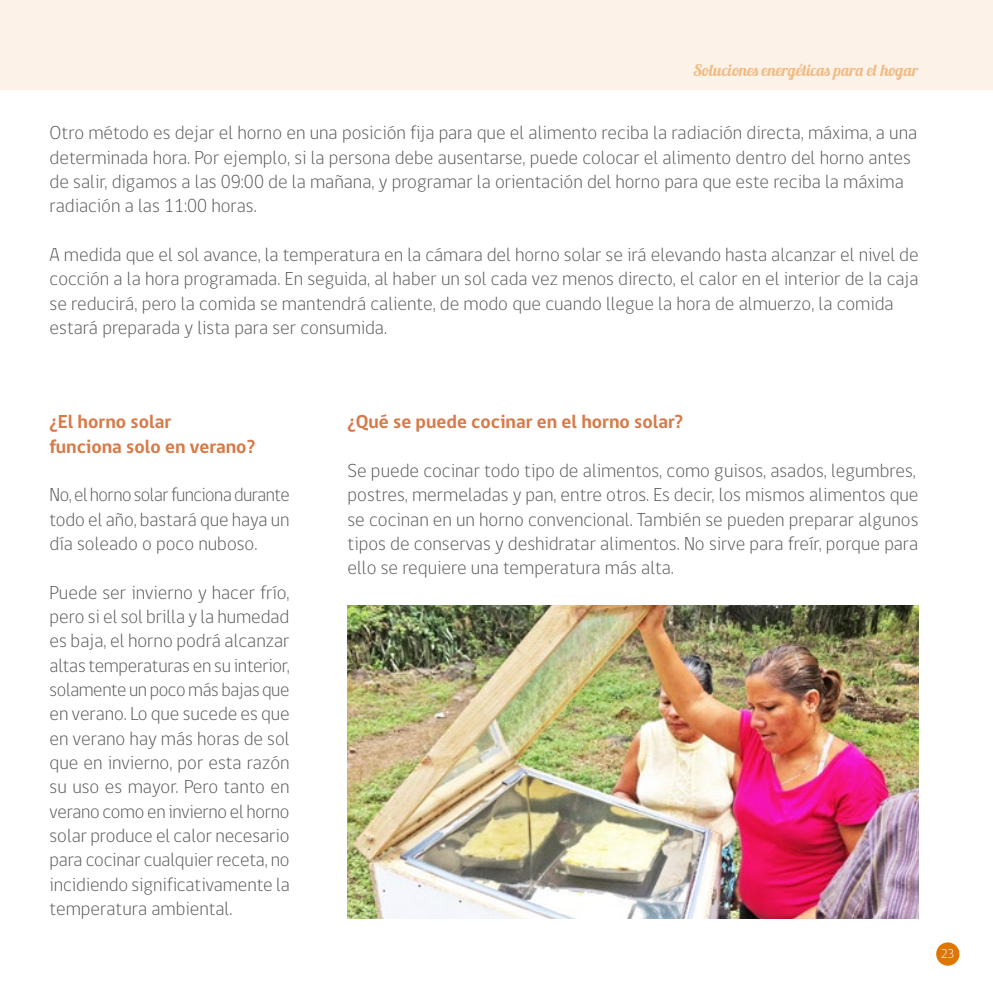
<style>
.page{position:relative;width:993px;height:993px;background:#fff}
.page>*{position:absolute;margin:0;border:0;box-sizing:border-box;transform-origin:0 0}
.t1{font:300 19.25px/24.3px "gob CL";color:#58585a}
.t2{font:700 19.25px/24.3px "gob CL";color:#d77a48}
.t3{font:16.28px "Lobster 1.3";color:#f1bb85}
.t4{font:300 13.12px "gob CL";color:#fff}
</style>
<div class="page">
<div style="left:0;top:0;width:992px;height:89px;background:#fdf2e7"></div>
<div style="left:935px;top:942px;width:24px;height:23px;background:#df7602;border-radius:50%"></div>
<img style="left:347px;top:605px;width:571px;height:313px">
<p class="t3" style="left:692px;top:60px;width:227px">Soluciones energéticas para el hogar</p>
<p class="t1" style="left:50px;top:121px;width:868px">Otro método es dejar el horno en una posición fija para que el alimento reciba la radiación directa, máxima, a una determinada hora. Por ejemplo, si la persona debe ausentarse, puede colocar el alimento dentro del horno antes de salir, digamos a las 09:00 de la mañana, y programar la orientación del horno para que este reciba la máxima radiación a las 11:00 horas.</p>
<p class="t1" style="left:50px;top:243px;width:870px">A medida que el sol avance, la temperatura en la cámara del horno solar se irá elevando hasta alcanzar el nivel de cocción a la hora programada. En seguida, al haber un sol cada vez menos directo, el calor en el interior de la caja se reducirá, pero la comida se mantendrá caliente, de modo que cuando llegue la hora de almuerzo, la comida estará preparada y lista para ser consumida.</p>
<p class="t2" style="left:50px;top:410px;width:207px">¿El horno solar<br>funciona solo en verano?</p>
<p class="t1" style="left:50px;top:483px;width:241px;text-align:justify">No, el horno solar funciona durante todo el año, bastará que haya un día soleado o poco nuboso.</p>
<p class="t1" style="left:50px;top:580px;width:241px;text-align:justify">Puede ser invierno y hacer frío, pero si el sol brilla y la humedad es baja, el horno podrá alcanzar altas temperaturas en su interior, solamente un poco más bajas que en verano. Lo que sucede es que en verano hay más horas de sol que en invierno, por esta razón su uso es mayor. Pero tanto en verano como en invierno el horno solar produce el calor necesario para cocinar cualquier receta, no incidiendo significativamente la temperatura ambiental.</p>
<p class="t2" style="left:347px;top:410px;width:337px">¿Qué se puede cocinar en el horno solar?</p>
<p class="t1" style="left:347px;top:458px;width:572px">Se puede cocinar todo tipo de alimentos, como guisos, asados, legumbres, postres, mermeladas y pan, entre otros. Es decir, los mismos alimentos que se cocinan en un horno convencional. También se pueden preparar algunos tipos de conservas y deshidratar alimentos. No sirve para freír, porque para ello se requiere una temperatura más alta.</p>
<p class="t4" style="left:940px;top:944px;width:15px">23</p>
</div>
